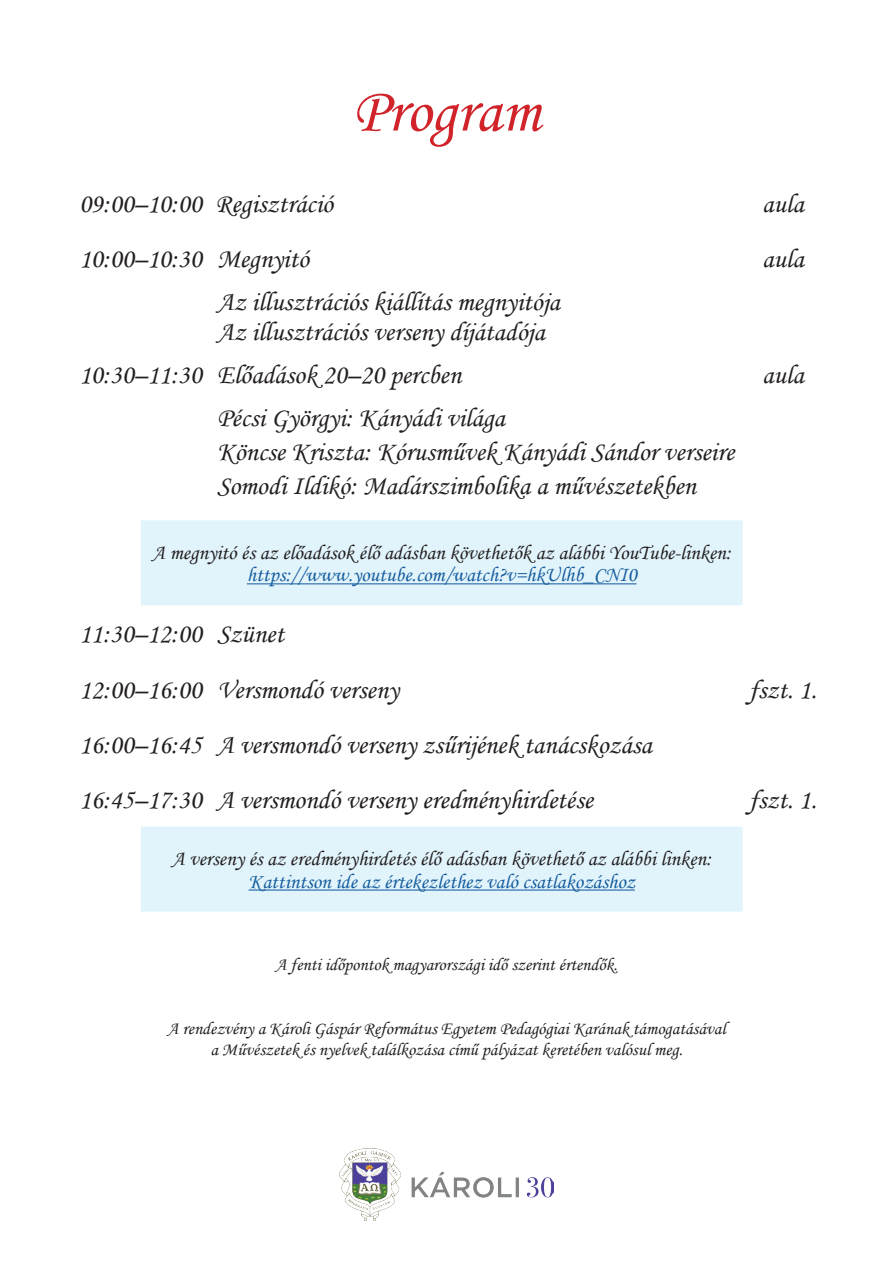
<style>
.page{position:relative;width:893px;height:1263px;background:#fff}
.page>*{position:absolute;margin:0;border:0;box-sizing:border-box;transform-origin:0 0}
.t1{font:63px "Monotype Corsiva";color:#d1232a}
.t2{font:27px/34.2px "Monotype Corsiva";color:#231f20}
.t3{font:21px "Monotype Corsiva";color:#231f20}
.t4{font:21px "Monotype Corsiva";color:#175d9e}
.t5{font:18px/21.6px "Monotype Corsiva";color:#231f20;text-align:center}
</style>
<div class="page">
<svg style="left:141px;top:520px;width:601px;height:391px"></svg>
<hr style="left:247px;top:583px;width:390px;height:1px;background:#175d9e">
<hr style="left:249px;top:889px;width:386px;height:1px;background:#175d9e">
<img style="left:339px;top:1148px;width:214px;height:72px">
<h1 class="t1" style="left:353px;top:73px;width:189px">Program</h1>
<p class="t2" style="left:79px;top:186px;width:255px">09:00–10:00 Regisztráció</p>
<p class="t2" style="left:762px;top:186px;width:43px">aula</p>
<p class="t2" style="left:79px;top:242px;width:231px">10:00–10:30 Megnyitó</p>
<p class="t2" style="left:762px;top:242px;width:43px">aula</p>
<p class="t2" style="left:217px;top:287px;width:344px;line-height:30px">Az illusztrációs kiállítás megnyitója<br>Az illusztrációs verseny díjátadója</p>
<p class="t2" style="left:79px;top:358px;width:384px">10:30–11:30 Előadások 20–20 percben</p>
<p class="t2" style="left:762px;top:358px;width:43px">aula</p>
<p class="t2" style="left:217px;top:401px;width:519px">Pécsi Györgyi: Kányádi világa<br>Köncse Kriszta: Kórusművek Kányádi Sándor verseire<br>Somodi Ildikó: Madárszimbolika a művészetekben</p>
<p class="t3" style="left:152px;top:540px;width:581px">A megnyitó és az előadások élő adásban követhetők az alábbi YouTube-linken:</p>
<p class="t4" style="left:247px;top:562px;width:391px">https://www.youtube.com/watch?v=hkUlhb_CNI0</p>
<p class="t2" style="left:79px;top:606px;width:321px;line-height:55.2px">11:30–12:00 Szünet<br>12:00–16:00 Versmondó verseny</p>
<p class="t2" style="left:79px;top:717px;width:574px;line-height:55.2px">16:00–16:45 A versmondó verseny zsűrijének tanácskozása<br>16:45–17:30 A versmondó verseny eredményhirdetése</p>
<p class="t3" style="left:172px;top:846px;width:541px">A verseny és az eredményhirdetés élő adásban követhető az alábbi linken:</p>
<p class="t4" style="left:249px;top:868px;width:388px">Kattintson ide az értekezlethez való csatlakozáshoz</p>
<p class="t2" style="left:749px;top:672px;width:69px">fszt. 1.</p>
<p class="t2" style="left:749px;top:783px;width:69px">fszt. 1.</p>
<p class="t5" style="left:276px;top:953px;width:343px">A fenti időpontok magyarországi idő szerint értendők.</p>
<p class="t5" style="left:167px;top:1017px;width:560px">A rendezvény a Károli Gáspár Református Egyetem Pedagógiai Karának támogatásával a Művészetek és nyelvek találkozása című pályázat keretében valósul meg.</p>
</div>
